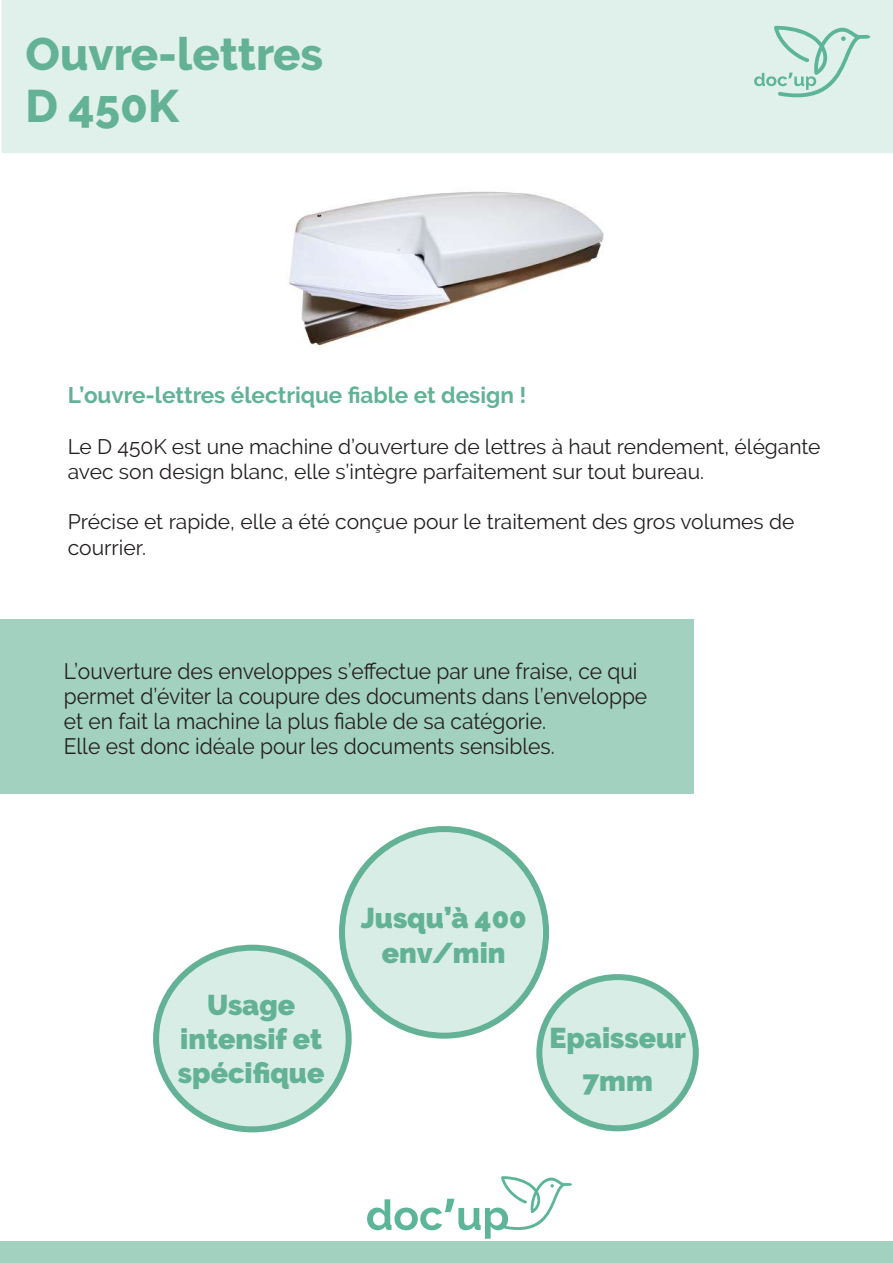
<style>
.page{position:relative;width:893px;height:1263px;background:#fff}
.page>*{position:absolute;margin:0;border:0;box-sizing:border-box;transform-origin:0 0}
.t1{font:800 45.45px/52.5px "Raleway";color:#63b296}
.t2{font:900 28.5px/34.2px "Raleway";color:#63b296;text-align:center}
.t3{font:700 22.5px "Raleway";color:#62b296}
.t4{font:22.2px/25.2px "Raleway";color:#231f20;scale:.94 1}
.t5{font:21px/25.2px "Raleway";color:#231f20}
</style>
<div class="page">
<div style="left:14px;top:12px;width:867px;height:129px;background:#e0f0ea"></div>
<div style="left:2px;top:0;width:891px;height:153px;border:24px solid #e0f0ea"></div>
<div style="left:1px;top:1242px;width:892px;height:21px;background:#a3d1c0"></div>
<div style="left:0;top:619px;width:694px;height:175px;background:#a3d1c0"></div>
<svg style="left:367px;top:1176px;width:205px;height:63px"></svg>
<svg style="left:754px;top:25px;width:116px;height:79px"></svg>
<div style="left:156px;top:948px;width:193px;height:181px;background:#d7ede5;border-radius:50%"></div>
<div style="left:153px;top:945px;width:199px;height:187px;border:6px solid #63b296;border-radius:50%"></div>
<div style="left:342px;top:829px;width:204px;height:207px;background:#d7ede5;border-radius:50%"></div>
<div style="left:339px;top:826px;width:210px;height:213px;border:6px solid #63b296;border-radius:50%"></div>
<div style="left:539px;top:977px;width:157px;height:151px;background:#d7ede5;border-radius:50%"></div>
<div style="left:536px;top:974px;width:163px;height:157px;border:6px solid #63b296;border-radius:50%"></div>
<img style="left:289px;top:191px;width:315px;height:155px">
<h1 class="t1" style="left:26px;top:30px;width:299px">Ouvre-lettres<br>D 450K</h1>
<p class="t3" style="left:68px;top:382px;width:460px">L’ouvre-lettres électrique fiable et design !</p>
<p class="t5" style="left:68px;top:434px;width:754px">Le D 450K est une machine d’ouverture de lettres à haut rendement, élégante avec son design blanc, elle s’intègre parfaitement sur tout bureau.</p>
<p class="t5" style="left:68px;top:509px;width:728px">Précise et rapide, elle a été conçue pour le traitement des gros volumes de courrier.</p>
<p class="t4" style="left:64px;top:658px;width:622px">L’ouverture des enveloppes s’effectue par une fraise, ce qui permet d’éviter la coupure des documents dans l’enveloppe et en fait la machine la plus fiable de sa catégorie.<br>Elle est donc idéale pour les documents sensibles.</p>
<h2 class="t2" style="left:178px;top:990px;width:148px">Usage intensif et spécifique</h2>
<h2 class="t2" style="left:361px;top:901px;width:167px">Jusqu’à 400 env/min</h2>
<h2 class="t2" style="left:549px;top:1017px;width:138px;line-height:42.8px">Epaisseur<br>7mm</h2>
</div>
